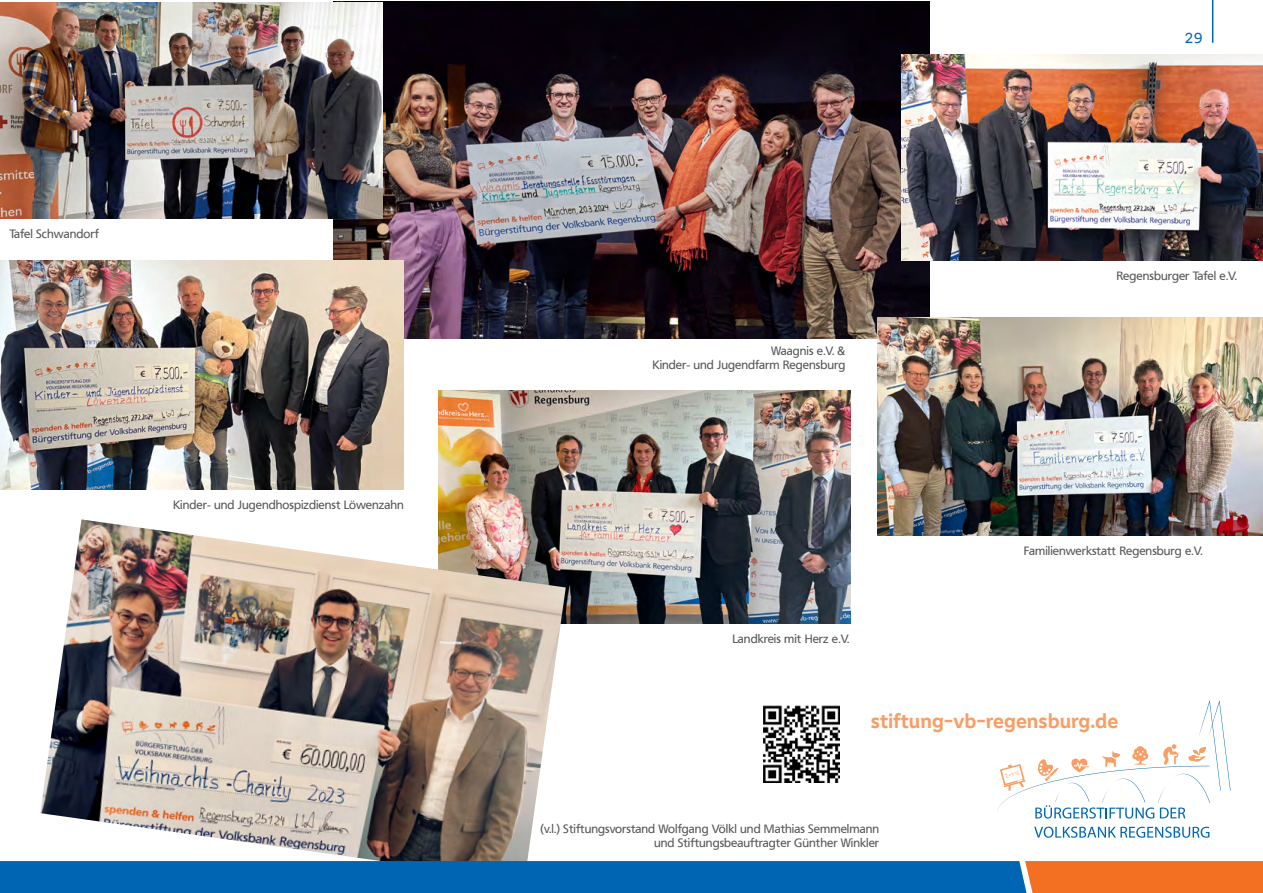
<style>
.page{position:relative;width:1263px;height:893px;background:#fff}
.page>*{position:absolute;margin:0;border:0;box-sizing:border-box;transform-origin:0 0}
.t1{font:700 21px "Genos GFG";color:#f89e65}
.t2{font:15px "Genos GFG";color:#0066b3}
.t3{font:12px/14.4px "Frutiger VR";color:#58595b;text-align:right}
</style>
<div class="page">
<img style="left:334px;top:2px;width:595px;height:336px">
<img style="left:0;top:261px;width:404px;height:228px">
<svg style="left:1034px;top:827px;width:175px;height:11px"></svg>
<svg style="left:997px;top:700px;width:233px;height:119px"></svg>
<img style="left:763px;top:706px;width:77px;height:76px">
<img style="left:0;top:2px;width:383px;height:216px">
<img style="left:902px;top:54px;width:361px;height:207px">
<img style="left:877px;top:317px;width:386px;height:218px">
<img style="left:438px;top:391px;width:412px;height:233px">
<img style="left:40px;top:519px;width:526px;height:342px">
<svg style="left:0;top:861px;width:1263px;height:32px;background:#2e6898"></svg>
<hr style="left:1212px;top:0;width:1px;height:43px;background:#0066b3">
<p class="t3" style="left:9px;top:226px;width:91px">Tafel Schwandorf</p>
<p class="t3" style="left:173px;top:497px;width:232px">Kinder- und Jugendhospizdienst Löwenzahn</p>
<p class="t2" style="left:1185px;top:30px;width:19px">29</p>
<p class="t3" style="left:652px;top:344px;width:194px">Waagnis e.V. &amp;<br>Kinder- und Jugendfarm Regensburg</p>
<p class="t3" style="left:1116px;top:269px;width:122px">Regensburger Tafel e.V.</p>
<p class="t3" style="left:1024px;top:544px;width:180px">Familienwerkstatt Regensburg e.V.</p>
<p class="t3" style="left:732px;top:632px;width:118px">Landkreis mit Herz e.V.</p>
<h1 class="t1" style="left:871px;top:708px;width:249px">stiftung-vb-regensburg.de</h1>
<p class="t3" style="left:540px;top:821px;width:340px">(v.l.) Stiftungsvorstand Wolfgang Völkl und Mathias Semmelmann und Stiftungsbeauftragter Günther Winkler</p>
</div>
